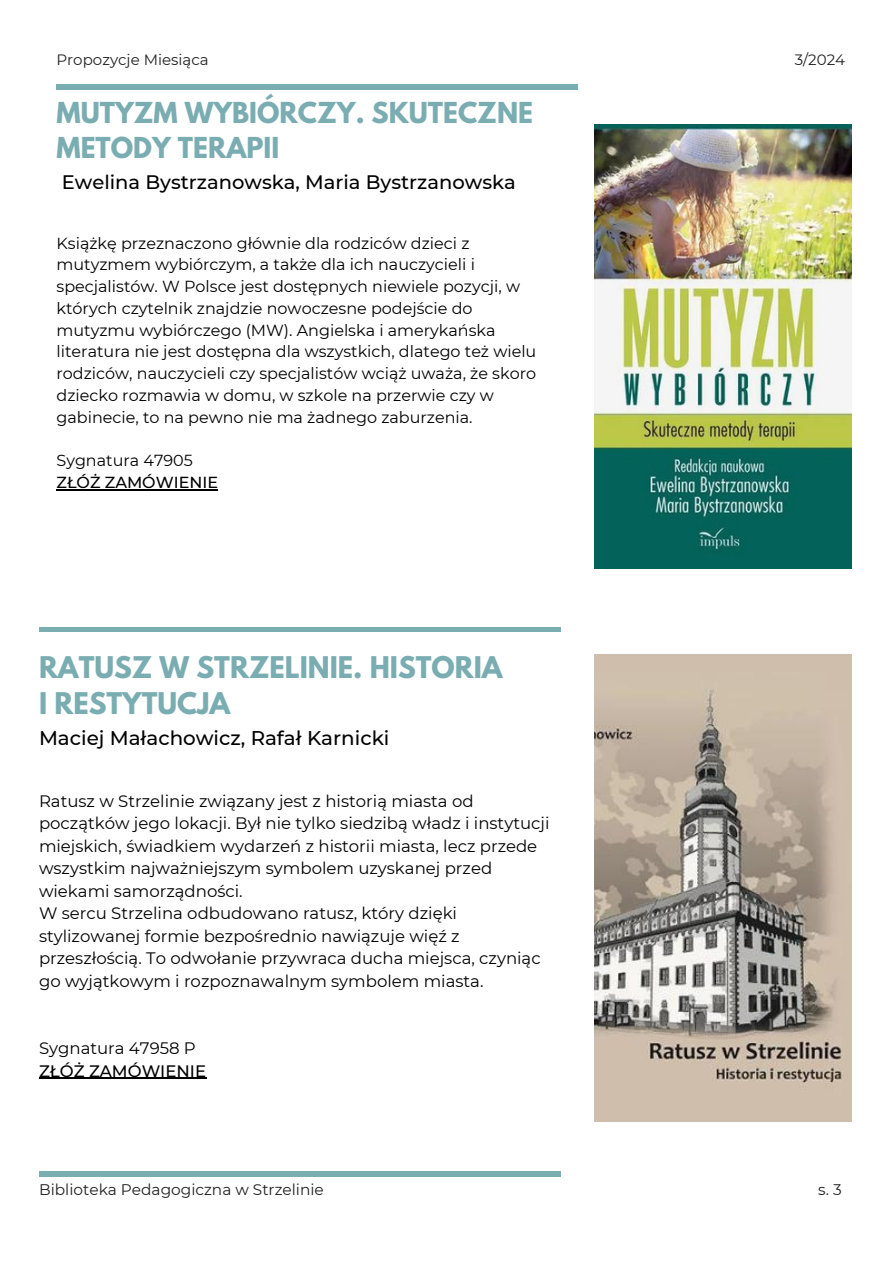
<style>
.page{position:relative;width:894px;height:1264px;background:#fff}
.page>*{position:absolute;margin:0;border:0;box-sizing:border-box;transform-origin:0 0}
.t1{font:700 26.4px/36px "League Spartan";color:#7aadb1}
.t2{font:700 25.65px/34.8px "League Spartan";color:#7aadb1}
.t3{font:500 19.8px "Montserrat";color:#000}
.t4{font:500 19.5px "Montserrat";color:#000}
.t5{font:16.5px/22.5px "Montserrat";color:#000}
.t6{font:500 16.5px "Montserrat";color:#000}
.t7{font:16.05px/21.8px "Montserrat";color:#000}
.t8{font:500 16.05px "Montserrat";color:#000}
.t9{font:15.3px "Montserrat";color:#222}
.t10{font:15px "Montserrat";color:#222}
</style>
<div class="page">
<img style="left:594px;top:125px;width:257px;height:443px">
<hr style="left:39px;top:627px;width:521px;height:4px;background:#7aadb1">
<div style="left:39px;top:1171px;width:521px;height:5px;background:#7aadb1"></div>
<div style="left:57px;top:84px;width:520px;height:5px;background:#7aadb1"></div>
<img style="left:594px;top:654px;width:257px;height:467px">
<hr style="left:39px;top:1077px;width:167px;height:1px;background:#000">
<hr style="left:56px;top:489px;width:162px;height:1px;background:#000">
<p class="t10" style="left:56px;top:50px;width:154px">Propozycje Miesiąca</p>
<p class="t10" style="left:794px;top:50px;width:52px">3/2024</p>
<h2 class="t2" style="left:56px;top:99px;width:478px">MUTYZM WYBIÓRCZY. SKUTECZNE<br>METODY TERAPII</h2>
<p class="t4" style="left:62px;top:170px;width:455px">Ewelina Bystrzanowska, Maria Bystrzanowska</p>
<p class="t7" style="left:56px;top:232px;width:481px">Książkę przeznaczono głównie dla rodziców dzieci z mutyzmem wybiórczym, a także dla ich nauczycieli i specjalistów. W Polsce jest dostępnych niewiele pozycji, w których czytelnik znajdzie nowoczesne podejście do mutyzmu wybiórczego (MW). Angielska i amerykańska literatura nie jest dostępna dla wszystkich, dlatego też wielu rodziców, nauczycieli czy specjalistów wciąż uważa, że skoro dziecko rozmawia w domu, w szkole na przerwie czy w gabinecie, to na pewno nie ma żadnego zaburzenia.</p>
<p class="t7" style="left:56px;top:449px;width:138px">Sygnatura 47905</p>
<p class="t8" style="left:56px;top:472px;width:163px">ZŁÓŻ ZAMÓWIENIE</p>
<h1 class="t1" style="left:39px;top:652px;width:465px">RATUSZ W STRZELINIE. HISTORIA<br>I RESTYTUCJA</h1>
<p class="t3" style="left:39px;top:726px;width:352px">Maciej Małachowicz, Rafał Karnicki</p>
<p class="t5" style="left:39px;top:789px;width:512px">Ratusz w Strzelinie związany jest z historią miasta od początków jego lokacji. Był nie tylko siedzibą władz i instytucji miejskich, świadkiem wydarzeń z historii miasta, lecz przede wszystkim najważniejszym symbolem uzyskanej przed wiekami samorządności.<br>W sercu Strzelina odbudowano ratusz, który dzięki stylizowanej formie bezpośrednio nawiązuje więź z przeszłością. To odwołanie przywraca ducha miejsca, czyniąc go wyjątkowym i rozpoznawalnym symbolem miasta.</p>
<p class="t5" style="left:39px;top:1037px;width:158px">Sygnatura 47958 P</p>
<p class="t6" style="left:39px;top:1060px;width:169px">ZŁÓŻ ZAMÓWIENIE</p>
<p class="t9" style="left:39px;top:1180px;width:286px">Biblioteka Pedagogiczna w Strzelinie</p>
<p class="t9" style="left:818px;top:1180px;width:25px">s. 3</p>
</div>
